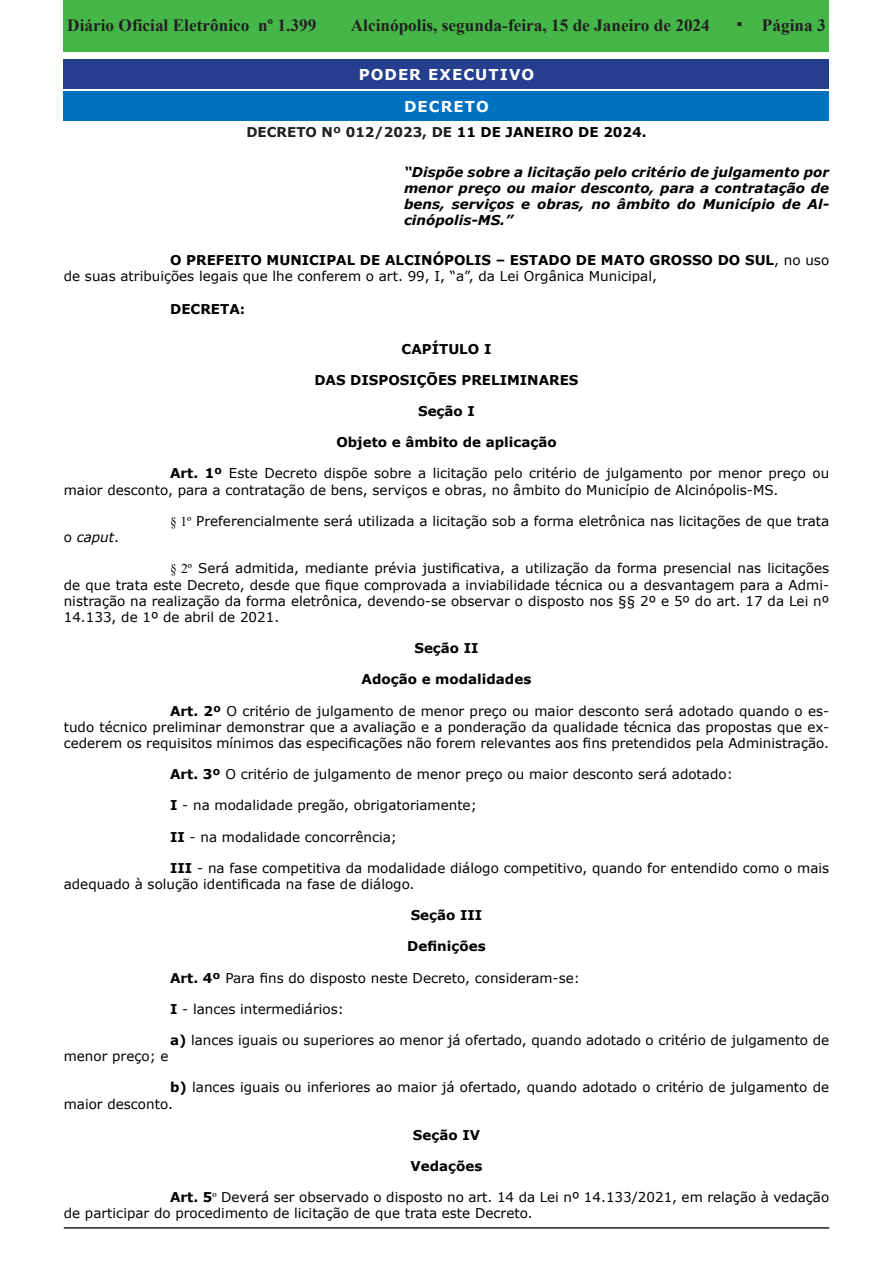
<style>
.page{position:relative;width:893px;height:1263px;background:#fff}
.page>*{position:absolute;margin:0;border:0;box-sizing:border-box;transform-origin:0 0}
.t1{font:700 17.25px "Times New Roman";color:#231f20}
.t2{font:700 15px "Verdana";letter-spacing:.07em;color:#fff}
.dou-paragraph{font:13.5px/16.2px "Verdana";color:#000}
.Normal__Web{font:italic 700 13.5px/16.2px "Verdana";color:#000;text-align:justify}
.dou-paragraph-2{font:700 13.5px "Verdana";color:#000}
.t3{font:700 13.5px "Verdana";color:#231f20}
.dou-paragraph-3{font:italic 13.5px "Verdana";color:#000}
.s1{font-family:"Verdana";font-size:21px}
.s2{color:#000}
.s3{font-weight:700}
.s4{font-family:"Times New Roman"}
.s5{font-style:normal}
</style>
<div class="page">
<div style="left:64px;top:0;width:765px;height:51px;background:#45b749"></div>
<hr style="left:64px;top:1227px;width:765px;height:2px;background:#231f20">
<div style="left:64px;top:60px;width:765px;height:29px;background:#253f8e"></div>
<div style="left:64px;top:91px;width:765px;height:30px;background:#0070c0"></div>
<p class="t1" style="left:67px;top:13px;width:251px">Diário Oficial Eletrônico nº 1.399</p>
<p class="t1" style="left:351px;top:13px;width:476px">Alcinópolis, segunda-feira, 15 de Janeiro de 2024 <span class="s1">·</span> Página 3</p>
<p class="t2" style="left:359px;top:64px;width:177px">PODER EXECUTIVO</p>
<p class="t2" style="left:404px;top:96px;width:86px">DECRETO</p>
<p class="t3" style="left:246px;top:122px;width:402px">DECRETO Nº 012/2023, DE <span class="s2">11 DE JANEIRO DE 2024.</span></p>
<p class="Normal__Web" style="left:404px;top:163px;width:427px">“Dispõe sobre a licitação pelo critério de julgamento por menor preço ou maior desconto, para a contratação de bens, serviços e obras, no âmbito do Município de Al&shy;cinópolis-MS.”</p>
<p class="dou-paragraph" style="left:64px;top:252px;width:767px;text-indent:106px"><span class="s3">O PREFEITO MUNICIPAL DE ALCINÓPOLIS – ESTADO DE MATO GROSSO DO SUL</span>, no uso de suas atribuições legais que lhe conferem o art. 99, I, “a”, da Lei Orgânica Municipal,</p>
<p class="dou-paragraph-2" style="left:170px;top:299px;width:77px">DECRETA:</p>
<p class="dou-paragraph-2" style="left:402px;top:339px;width:91px">CAPÍTULO I</p>
<p class="dou-paragraph-2" style="left:314px;top:370px;width:266px">DAS DISPOSIÇÕES PRELIMINARES</p>
<p class="dou-paragraph-2" style="left:418px;top:402px;width:58px">Seção I</p>
<p class="dou-paragraph-2" style="left:336px;top:433px;width:222px">Objeto e âmbito de aplicação</p>
<p class="dou-paragraph" style="left:64px;top:465px;width:767px;text-indent:106px"><span class="s3">Art. 1º</span> Este Decreto dispõe sobre a licitação pelo critério de julgamento por menor preço ou maior desconto, para a contratação de bens, serviços e obras, no âmbito do Município de Alcinópolis-MS.</p>
<p class="dou-paragraph" style="left:170px;top:513px;width:661px"><span class="s4">§ 1º</span> Preferencialmente será utilizada a licitação sob a forma eletrônica nas licitações de que trata</p>
<p class="dou-paragraph-3" style="left:64px;top:528px;width:57px"><span class="s5">o</span> caput<span class="s5">.</span></p>
<p class="dou-paragraph" style="left:64px;top:560px;width:767px;text-align:justify;text-indent:106px"><span class="s4">§ 2º</span> Será admitida, mediante prévia justificativa, a utilização da forma presencial nas licitações de que trata este Decreto, desde que fique comprovada a inviabilidade técnica ou a desvantagem para a Admi&shy;nistração na realização da forma eletrônica, devendo-se observar o disposto nos §§ 2º e 5º do art. 17 da Lei nº 14.133, de 1º de abril de 2021.</p>
<p class="dou-paragraph-2" style="left:414px;top:639px;width:66px">Seção II</p>
<p class="dou-paragraph-2" style="left:362px;top:670px;width:171px">Adoção e modalidades</p>
<p class="dou-paragraph" style="left:64px;top:702px;width:767px;text-align:justify;text-indent:106px"><span class="s3">Art. 2º</span> O critério de julgamento de menor preço ou maior desconto será adotado quando o es&shy;tudo técnico preliminar demonstrar que a avaliação e a ponderação da qualidade técnica das propostas que ex&shy;cederem os requisitos mínimos das especificações não forem relevantes aos fins pretendidos pela Administração.</p>
<p class="dou-paragraph" style="left:170px;top:766px;width:564px"><span class="s3">Art. 3º</span> O critério de julgamento de menor preço ou maior desconto será adotado:</p>
<p class="dou-paragraph" style="left:170px;top:797px;width:308px"><span class="s3">I</span> - na modalidade pregão, obrigatoriamente;</p>
<p class="dou-paragraph" style="left:170px;top:828px;width:228px"><span class="s3">II</span> - na modalidade concorrência;</p>
<p class="dou-paragraph" style="left:64px;top:859px;width:767px;text-indent:106px"><span class="s3">III</span> - na fase competitiva da modalidade diálogo competitivo, quando for entendido como o mais adequado à solução identificada na fase de diálogo.</p>
<p class="dou-paragraph-2" style="left:411px;top:906px;width:73px">Seção III</p>
<p class="dou-paragraph-2" style="left:407px;top:937px;width:80px">Definições</p>
<p class="dou-paragraph" style="left:170px;top:969px;width:411px"><span class="s3">Art. 4º</span> Para fins do disposto neste Decreto, consideram-se:</p>
<p class="dou-paragraph" style="left:170px;top:1000px;width:175px"><span class="s3">I</span> - lances intermediários:</p>
<p class="dou-paragraph" style="left:170px;top:1032px;width:661px"><span class="s3">a)</span> lances iguais ou superiores ao menor já ofertado, quando adotado o critério de julgamento de</p>
<p class="dou-paragraph" style="left:64px;top:1048px;width:106px">menor preço; e</p>
<p class="dou-paragraph" style="left:64px;top:1079px;width:767px;text-indent:106px"><span class="s3">b)</span> lances iguais ou inferiores ao maior já ofertado, quando adotado o critério de julgamento de maior desconto.</p>
<p class="dou-paragraph-2" style="left:413px;top:1125px;width:69px">Seção IV</p>
<p class="dou-paragraph-2" style="left:410px;top:1156px;width:73px">Vedações</p>
<p class="dou-paragraph" style="left:64px;top:1189px;width:767px;text-indent:106px"><span class="s3">Art. 5</span><span class="s4">º</span> Deverá ser observado o disposto no art. 14 da Lei nº 14.133/2021, em relação à vedação de participar do procedimento de licitação de que trata este Decreto.</p>
</div>
